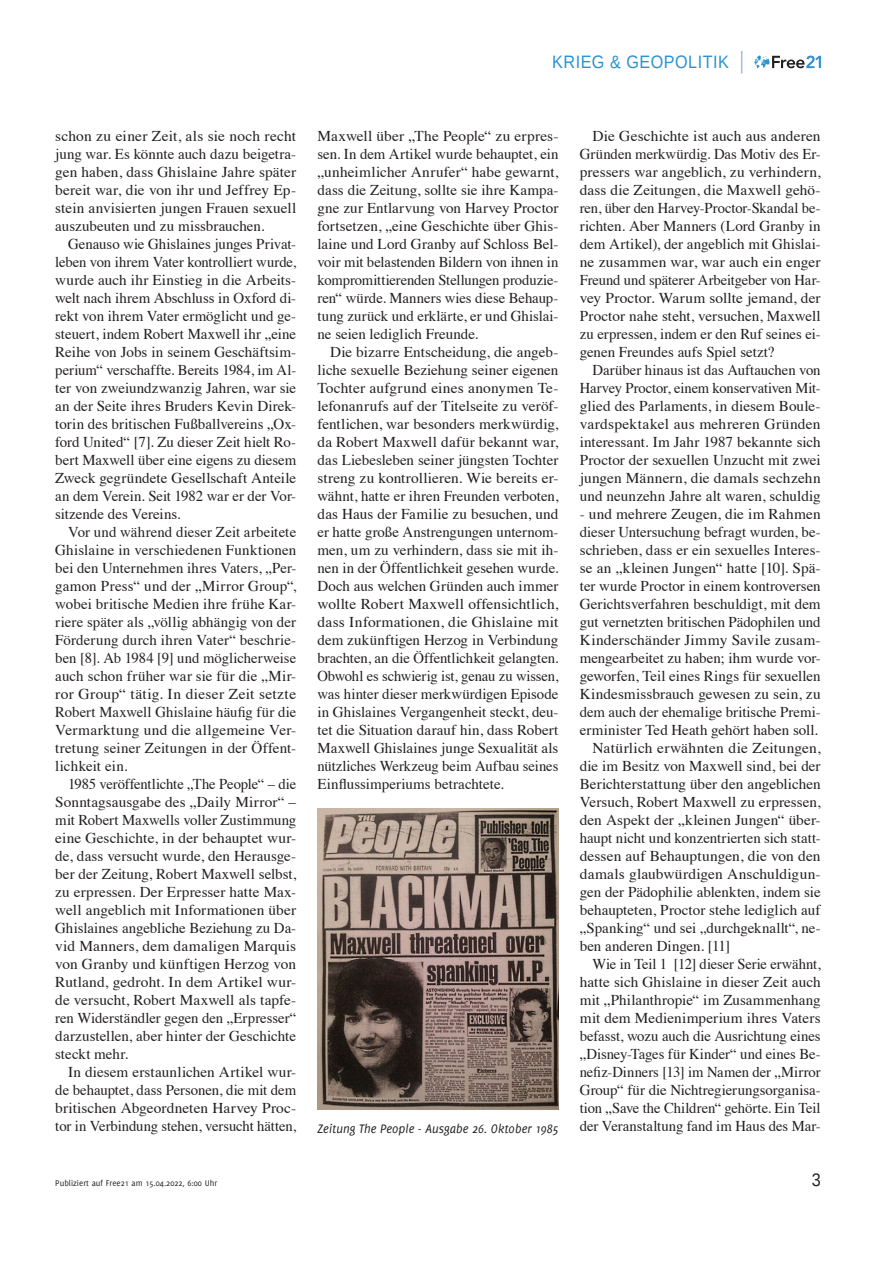
<style>
.page{position:relative;width:893px;height:1263px;background:#fff}
.page>*{position:absolute;margin:0;border:0;box-sizing:border-box;transform-origin:0 0}
.t1{font:18px "Liberation Sans";letter-spacing:.03em;color:#2a92d0;scale:.9 1}
.t2{font:18px "Liberation Sans";color:#231f20;scale:.9 1}
.t3{font:15px/18px "Times";color:#231f20;text-align:justify}
.t4{font:italic 13.5px "Delicious";letter-spacing:.005em;color:#231f20;scale:.96 1}
.t5{font:9px "Delicious";color:#231f20}
</style>
<div class="page">
<svg style="left:755px;top:55px;width:66px;height:13px"></svg>
<svg style="left:741px;top:51px;width:1px;height:23px"></svg>
<img style="left:317px;top:808px;width:241px;height:301px">
<p class="t1" style="left:552px;top:51px;width:196px">KRIEG &amp; GEOPOLITIK</p>
<p class="t3" style="left:55px;top:126px;width:242px">schon zu einer Zeit, als sie noch recht jung war. Es könnte auch dazu beigetra&shy;gen haben, dass Ghislaine Jahre später bereit war, die von ihr und Jeffrey Ep&shy;stein anvisierten jungen Frauen sexuell auszubeuten und zu missbrauchen.</p>
<p class="t3" style="left:55px;top:234px;width:242px;text-indent:13px">Genauso wie Ghislaines junges Privat&shy;leben von ihrem Vater kontrolliert wurde, wurde auch ihr Einstieg in die Arbeits&shy;welt nach ihrem Abschluss in Oxford di&shy;rekt von ihrem Vater ermöglicht und ge&shy;steuert, indem Robert Maxwell ihr „eine Reihe von Jobs in seinem Geschäftsim&shy;perium“ verschaffte. Bereits 1984, im Al&shy;ter von zweiundzwanzig Jahren, war sie an der Seite ihres Bruders Kevin Direk&shy;torin des britischen Fußballvereins „Ox&shy;ford United“ [7]. Zu dieser Zeit hielt Ro&shy;bert Maxwell über eine eigens zu diesem Zweck gegründete Gesellschaft Anteile an dem Verein. Seit 1982 war er der Vor&shy;sitzende des Vereins.</p>
<p class="t3" style="left:55px;top:522px;width:242px;text-indent:13px">Vor und während dieser Zeit arbeitete Ghislaine in verschiedenen Funktionen bei den Unternehmen ihres Vaters, „Per&shy;gamon Press“ und der „Mirror Group“, wobei britische Medien ihre frühe Kar&shy;riere später als „völlig abhängig von der Förderung durch ihren Vater“ beschrie&shy;ben [8]. Ab 1984 [9] und möglicherweise auch schon früher war sie für die „Mir&shy;ror Group“ tätig. In dieser Zeit setzte Robert Maxwell Ghislaine häufig für die Vermarktung und die allgemeine Ver&shy;tretung seiner Zeitungen in der Öffent&shy;lichkeit ein.</p>
<p class="t3" style="left:55px;top:774px;width:242px;text-indent:13px">1985 veröffentlichte „The People“ – die Sonntagsausgabe des „Daily Mirror“ – mit Robert Maxwells voller Zustimmung eine Geschichte, in der behauptet wur&shy;de, dass versucht wurde, den Herausge&shy;ber der Zeitung, Robert Maxwell selbst, zu erpressen. Der Erpresser hatte Max&shy;well angeblich mit Informationen über Ghislaines angebliche Beziehung zu Da&shy;vid Manners, dem damaligen Marquis von Granby und künftigen Herzog von Rutland, gedroht. In dem Artikel wur&shy;de versucht, Robert Maxwell als tapfe&shy;ren Widerständler gegen den „Erpresser“ darzustellen, aber hinter der Geschichte steckt mehr.</p>
<p class="t3" style="left:55px;top:1062px;width:242px;text-indent:13px">In diesem erstaunlichen Artikel wur&shy;de behauptet, dass Personen, die mit dem britischen Abgeordneten Harvey Proc&shy;tor in Verbindung stehen, versucht hätten,</p>
<p class="t3" style="left:317px;top:126px;width:242px">Maxwell über „The People“ zu erpres&shy;sen. In dem Artikel wurde behauptet, ein „unheimlicher Anrufer“ habe gewarnt, dass die Zeitung, sollte sie ihre Kampa&shy;gne zur Entlarvung von Harvey Proctor fortsetzen, „eine Geschichte über Ghis&shy;laine und Lord Granby auf Schloss Bel&shy;voir mit belastenden Bildern von ihnen in kompromittierenden Stellungen produzie&shy;ren“ würde. Manners wies diese Behaup&shy;tung zurück und erklärte, er und Ghislai&shy;ne seien lediglich Freunde.</p>
<p class="t3" style="left:317px;top:342px;width:242px;text-indent:13px">Die bizarre Entscheidung, die angeb&shy;liche sexuelle Beziehung seiner eigenen Tochter aufgrund eines anonymen Te&shy;lefonanrufs auf der Titelseite zu veröf&shy;fentlichen, war besonders merkwürdig, da Robert Maxwell dafür bekannt war, das Liebesleben seiner jüngsten Tochter streng zu kontrollieren. Wie bereits er&shy;wähnt, hatte er ihren Freunden verboten, das Haus der Familie zu besuchen, und er hatte große Anstrengungen unternom&shy;men, um zu verhindern, dass sie mit ih&shy;nen in der Öffentlichkeit gesehen wurde.<br>Doch aus welchen Gründen auch immer wollte Robert Maxwell offensichtlich, dass Informationen, die Ghislaine mit dem zukünftigen Herzog in Verbindung brachten, an die Öffentlichkeit gelangten.<br>Obwohl es schwierig ist, genau zu wissen, was hinter dieser merkwürdigen Episode in Ghislaines Vergangenheit steckt, deu&shy;tet die Situation darauf hin, dass Robert Maxwell Ghislaines junge Sexualität als nützliches Werkzeug beim Aufbau seines Einflussimperiums betrachtete.</p>
<p class="t3" style="left:580px;top:126px;width:242px;text-indent:13px">Die Geschichte ist auch aus anderen Gründen merkwürdig. Das Motiv des Er&shy;pressers war angeblich, zu verhindern, dass die Zeitungen, die Maxwell gehö&shy;ren, über den Harvey-Proctor-Skandal be&shy;richten. Aber Manners (Lord Granby in dem Artikel), der angeblich mit Ghislai&shy;ne zusammen war, war auch ein enger Freund und späterer Arbeitgeber von Har&shy;vey Proctor. Warum sollte jemand, der Proctor nahe steht, versuchen, Maxwell zu erpressen, indem er den Ruf seines ei&shy;genen Freundes aufs Spiel setzt?</p>
<p class="t3" style="left:580px;top:360px;width:242px;text-indent:13px">Darüber hinaus ist das Auftauchen von Harvey Proctor, einem konservativen Mit&shy;glied des Parlaments, in diesem Boule&shy;vardspektakel aus mehreren Gründen interessant. Im Jahr 1987 bekannte sich Proctor der sexuellen Unzucht mit zwei jungen Männern, die damals sechzehn und neunzehn Jahre alt waren, schuldig</p>
<p class="t3" style="left:580px;top:504px;width:242px">- und mehrere Zeugen, die im Rahmen</p>
<p class="t3" style="left:580px;top:522px;width:242px">dieser Untersuchung befragt wurden, be-</p>
<p class="t3" style="left:580px;top:540px;width:242px">schrieben, dass er ein sexuelles Interes-</p>
<p class="t3" style="left:580px;top:558px;width:242px">se an „kleinen Jungen“ hatte [10]. Spä-</p>
<p class="t3" style="left:580px;top:576px;width:242px">ter wurde Proctor in einem kontroversen</p>
<p class="t3" style="left:580px;top:594px;width:242px">Gerichtsverfahren beschuldigt, mit dem</p>
<p class="t3" style="left:580px;top:612px;width:242px">gut vernetzten britischen Pädophilen und</p>
<p class="t3" style="left:580px;top:630px;width:242px">Kinderschänder Jimmy Savile zusam-</p>
<p class="t3" style="left:580px;top:648px;width:242px">mengearbeitet zu haben; ihm wurde vor-</p>
<p class="t3" style="left:580px;top:666px;width:242px">geworfen, Teil eines Rings für sexuellen</p>
<p class="t3" style="left:580px;top:684px;width:242px">Kindesmissbrauch gewesen zu sein, zu</p>
<p class="t3" style="left:580px;top:702px;width:242px">dem auch der ehemalige britische Premi-</p>
<p class="t3" style="left:580px;top:720px;width:240px">erminister Ted Heath gehört haben soll.</p>
<p class="t3" style="left:592px;top:738px;width:230px">Natürlich erwähnten die Zeitungen,</p>
<p class="t3" style="left:580px;top:756px;width:242px">die im Besitz von Maxwell sind, bei der</p>
<p class="t3" style="left:580px;top:774px;width:242px">Berichterstattung über den angeblichen</p>
<p class="t3" style="left:580px;top:792px;width:242px">Versuch, Robert Maxwell zu erpressen,</p>
<p class="t3" style="left:580px;top:810px;width:242px">den Aspekt der „kleinen Jungen“ über-</p>
<p class="t3" style="left:580px;top:828px;width:242px">haupt nicht und konzentrierten sich statt-</p>
<p class="t3" style="left:580px;top:846px;width:242px">dessen auf Behauptungen, die von den</p>
<p class="t3" style="left:580px;top:864px;width:242px">damals glaubwürdigen Anschuldigun-</p>
<p class="t3" style="left:580px;top:882px;width:242px">gen der Pädophilie ablenkten, indem sie</p>
<p class="t3" style="left:580px;top:900px;width:242px">behaupteten, Proctor stehe lediglich auf</p>
<p class="t3" style="left:580px;top:918px;width:242px">„Spanking“ und sei „durchgeknallt“, ne-</p>
<p class="t3" style="left:580px;top:936px;width:152px">ben anderen Dingen. [11]</p>
<p class="t3" style="left:592px;top:954px;width:230px">Wie in Teil 1 [12] dieser Serie erwähnt,</p>
<p class="t3" style="left:580px;top:972px;width:242px">hatte sich Ghislaine in dieser Zeit auch</p>
<p class="t3" style="left:580px;top:990px;width:242px">mit „Philanthropie“ im Zusammenhang</p>
<p class="t3" style="left:580px;top:1008px;width:242px">mit dem Medienimperium ihres Vaters</p>
<p class="t3" style="left:580px;top:1026px;width:242px">befasst, wozu auch die Ausrichtung eines</p>
<p class="t3" style="left:580px;top:1044px;width:242px">„Disney-Tages für Kinder“ und eines Be-</p>
<p class="t3" style="left:580px;top:1062px;width:242px">nefiz-Dinners [13] im Namen der „Mirror</p>
<p class="t3" style="left:580px;top:1080px;width:242px">Group“ für die Nichtregierungsorganisa-</p>
<p class="t3" style="left:580px;top:1098px;width:242px">tion „Save the Children“ gehörte. Ein Teil</p>
<p class="t4" style="left:317px;top:1121px;width:252px">Zeitung The People - Ausgabe 26. Oktober 1985</p>
<p class="t3" style="left:580px;top:1116px;width:242px">der Veranstaltung fand im Haus des Mar-</p>
<p class="t5" style="left:55px;top:1177px;width:163px">Publiziert auf Free21 am 15.04.2022, 6:00 Uhr</p>
<p class="t2" style="left:812px;top:1168px;width:12px">3</p>
</div>
